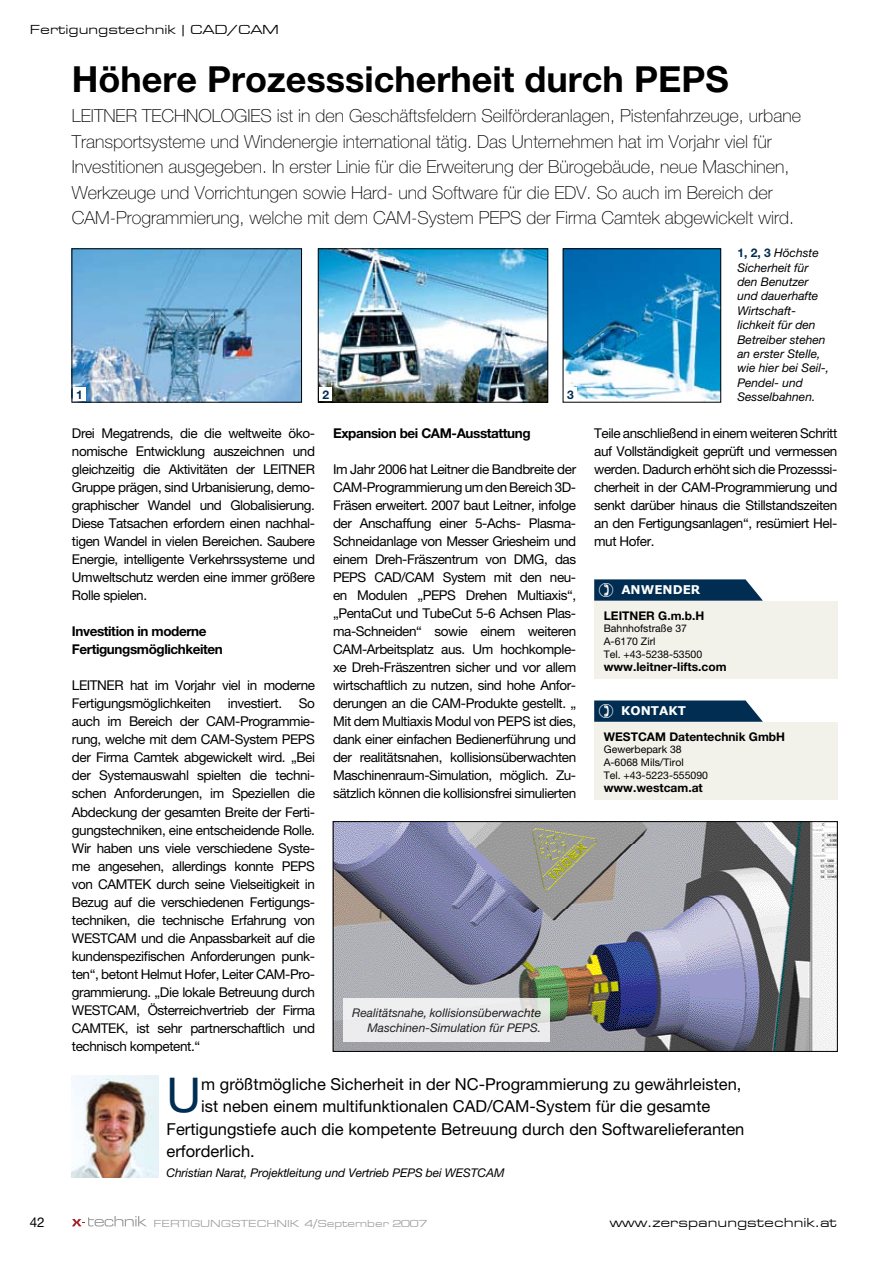
<style>
.page{position:relative;width:893px;height:1263px;background:#fff}
.page>*{position:absolute;margin:0;border:0;box-sizing:border-box;transform-origin:0 0}
.t1{font:48px "Helvetica Neue";color:#002d51}
.t2{font:700 36px "Helvetica Neue";color:#000}
.t3{font:100 18px/25.5px "Helvetica Neue";color:#000}
.t4{font:16.5px "Helvetica Neue";color:#000}
.t5{font:13.5px/18px "Helvetica Neue";letter-spacing:-.03em;color:#000;text-align:justify}
.t6{font:700 13.5px/18px "Helvetica Neue";letter-spacing:-.03em;color:#000}
.t7{font:13.5px "Eurostile Extended Roman DTC";color:#000}
.t8{font:italic 12px/14.4px "Helvetica Neue";color:#000}
.t9{font:700 12px "Helvetica Neue";color:#000}
.t10{font:700 12px "Verdana";color:#fff}
.t11{font:700 12px "Helvetica Neue";color:#002d51}
.t12{font:10.5px/12.8px "Helvetica Neue";color:#000}
.t13{font:10.5px "Eurostile Extended Roman DTC";letter-spacing:-.01em;color:#9c9d9f}
.s1{font-weight:700;font-style:normal;color:#002d51}
.s2{font-family:"Verdana"}
</style>
<div class="page">
<svg style="left:72px;top:1216px;width:74px;height:10px"></svg>
<div style="left:594px;top:722px;width:243px;height:77px;background:#f2f1ea"></div>
<img style="left:72px;top:1076px;width:86px;height:102px">
<div style="left:594px;top:601px;width:243px;height:77px;background:#f2f1ea"></div>
<img style="left:335px;top:823px;width:501px;height:227px">
<div style="left:333px;top:821px;width:505px;height:231px;border:1px solid #000"></div>
<img style="left:74px;top:250px;width:226px;height:150px">
<div style="left:72px;top:248px;width:230px;height:154px;border:1px solid #000"></div>
<img style="left:320px;top:250px;width:226px;height:150px">
<div style="left:318px;top:248px;width:230px;height:154px;border:1px solid #000"></div>
<img style="left:565px;top:250px;width:154px;height:150px">
<div style="left:563px;top:248px;width:158px;height:154px;border:1px solid #000"></div>
<div style="left:344px;top:998px;width:206px;height:44px;background:#ececed"></div>
<div style="left:73px;top:387px;width:13px;height:14px;background:#fff"></div>
<div style="left:319px;top:387px;width:13px;height:14px;background:#fff"></div>
<div style="left:564px;top:387px;width:13px;height:14px;background:#fff"></div>
<svg style="left:594px;top:700px;width:169px;height:22px;background:#153e5f"></svg>
<svg style="left:594px;top:579px;width:169px;height:22px;background:#153e5f"></svg>
<p class="t7" style="left:30px;top:22px;width:251px">Fertigungstechnik | CAD/CAM</p>
<h2 class="t2" style="left:72px;top:57px;width:658px">Höhere Prozesssicherheit durch PEPS</h2>
<p class="t3" style="left:72px;top:103px;width:731px">LEITNER TECHNOLOGIES ist in den Geschäftsfeldern Seilförderanlagen, Pistenfahrzeuge, urbane Transportsysteme und Windenergie international tätig. Das Unternehmen hat im Vorjahr viel für Investitionen ausgegeben. In erster Linie für die Erweiterung der Bürogebäude, neue Maschinen, Werkzeuge und Vorrichtungen sowie Hard- und Software für die EDV. So auch im Bereich der CAM-Programmierung, welche mit dem CAM-System PEPS der Firma Camtek abgewickelt wird.</p>
<p class="t11" style="left:76px;top:387px;width:8px">1</p>
<p class="t11" style="left:322px;top:387px;width:8px">2</p>
<p class="t11" style="left:567px;top:387px;width:8px">3</p>
<p class="t5" style="left:72px;top:423px;width:245px">Drei Megatrends, die die weltweite öko&shy;nomische Entwicklung auszeichnen und gleichzeitig die Aktivitäten der LEITNER Gruppe prägen, sind Urbanisierung, demo&shy;graphischer Wandel und Globalisierung.<br>Diese Tatsachen erfordern einen nachhal&shy;tigen Wandel in vielen Bereichen. Saubere Energie, intelligente Verkehrssysteme und Umweltschutz werden eine immer größere Rolle spielen.</p>
<p class="t6" style="left:72px;top:622px;width:153px">Investition in moderne<br>Fertigungsmöglichkeiten</p>
<p class="t5" style="left:72px;top:676px;width:245px">LEITNER hat im Vorjahr viel in moderne Fertigungsmöglichkeiten investiert. So auch im Bereich der CAM-Programmie&shy;rung, welche mit dem CAM-System PEPS der Firma Camtek abgewickelt wird. „Bei der Systemauswahl spielten die techni&shy;schen Anforderungen, im Speziellen die Abdeckung der gesamten Breite der Ferti&shy;gungstechniken, eine entscheidende Rolle.<br>Wir haben uns viele verschiedene Syste&shy;me angesehen, allerdings konnte PEPS von CAMTEK durch seine Vielseitigkeit in Bezug auf die verschiedenen Fertigungs&shy;techniken, die technische Erfahrung von WESTCAM und die Anpassbarkeit auf die kundenspezifischen Anforderungen punk&shy;ten“, betont Helmut Hofer, Leiter CAM-Pro&shy;grammierung. „Die lokale Betreuung durch WESTCAM, Österreichvertrieb der Firma CAMTEK, ist sehr partnerschaftlich und technisch kompetent.“</p>
<p class="t6" style="left:333px;top:423px;width:199px">Expansion bei CAM-Ausstattung</p>
<p class="t5" style="left:333px;top:460px;width:245px">Im Jahr 2006 hat Leitner die Bandbreite der CAM-Programmierung um den Bereich 3D-Fräsen erweitert. 2007 baut Leitner, infolge der Anschaffung einer 5-Achs- Plasma-Schneidanlage von Messer Griesheim und einem Dreh-Fräszentrum von DMG, das PEPS CAD/CAM System mit den neu&shy;en Modulen „PEPS Drehen Multiaxis“, „PentaCut und TubeCut 5-6 Achsen Plas&shy;ma-Schneiden“ sowie einem weiteren CAM-Arbeitsplatz aus. Um hochkomple&shy;xe Dreh-Fräszentren sicher und vor allem wirtschaftlich zu nutzen, sind hohe Anfor&shy;derungen an die CAM-Produkte gestellt. „ Mit dem Multiaxis Modul von PEPS ist dies, dank einer einfachen Bedienerführung und der realitätsnahen, kollisionsüberwachten Maschinenraum-Simulation, möglich. Zu&shy;sätzlich können die kollisionsfrei simulierten</p>
<p class="t8" style="left:352px;top:1006px;width:191px;text-align:right">Realitätsnahe, kollisionsüberwachte<br>Maschinen-Simulation für PEPS.</p>
<p class="t8" style="left:737px;top:245px;width:93px"><span class="s1">1, 2, 3</span> Höchste<br>Sicherheit für den Benutzer und dauerhafte<br>Wirtschaft&shy;lichkeit für den<br>Betreiber stehen an erster Stelle, wie hier bei Seil-,<br>Pendel- und<br>Sesselbahnen.</p>
<p class="t5" style="left:594px;top:423px;width:245px">Teile anschließend in einem weiteren Schritt auf Vollständigkeit geprüft und vermessen werden. Dadurch erhöht sich die Prozesssi&shy;cherheit in der CAM-Programmierung und senkt darüber hinaus die Stillstandszeiten an den Fertigungsanlagen“, resümiert Hel&shy;mut Hofer.</p>
<p class="t10" style="left:621px;top:582px;width:80px">ANWENDER</p>
<p class="t9" style="left:604px;top:608px;width:102px">LEITNER G.m.b.H</p>
<p class="t12" style="left:604px;top:622px;width:100px">Bahnhofstraße 37<br>A-6170 Zirl<br>Tel. +43-5238-53500</p>
<p class="t9" style="left:604px;top:659px;width:124px">www.leitner-lifts.com</p>
<p class="t10" style="left:621px;top:703px;width:66px">KONTAKT</p>
<p class="t9" style="left:604px;top:729px;width:183px">WESTCAM Datentechnik GmbH</p>
<p class="t12" style="left:604px;top:743px;width:106px">Gewerbepark 38<br>A-6068 Mils/Tirol<br>Tel. +43-5223-555090</p>
<p class="t9" style="left:604px;top:780px;width:101px">www.westcam.at</p>
<h1 class="t1" style="left:167px;top:1067px;width:36px">U</h1>
<p class="t4" style="left:201px;top:1074px;width:542px">m größtmögliche Sicherheit in der NC-Programmierung zu gewährleisten,</p>
<p class="t4" style="left:201px;top:1097px;width:511px">ist neben einem multifunktionalen CAD/CAM-System für die gesamte</p>
<p class="t4" style="left:167px;top:1119px;width:579px">Fertigungstiefe auch die kompetente Betreuung durch den Softwarelieferanten</p>
<p class="t4" style="left:167px;top:1142px;width:90px">erforderlich.</p>
<p class="t8" style="left:167px;top:1165px;width:339px">Christian Narat, Projektleitung und Vertrieb PEPS bei WESTCAM</p>
<p class="t5" style="left:30px;top:1212px;width:17px">42</p>
<p class="t13" style="left:153px;top:1217px;width:275px">FERTIGUNGSTECHNIK 4<span class="s2">/</span>September 2007</p>
<p class="t7" style="left:610px;top:1215px;width:229px">www.zerspanungstechnik.at</p>
</div>
